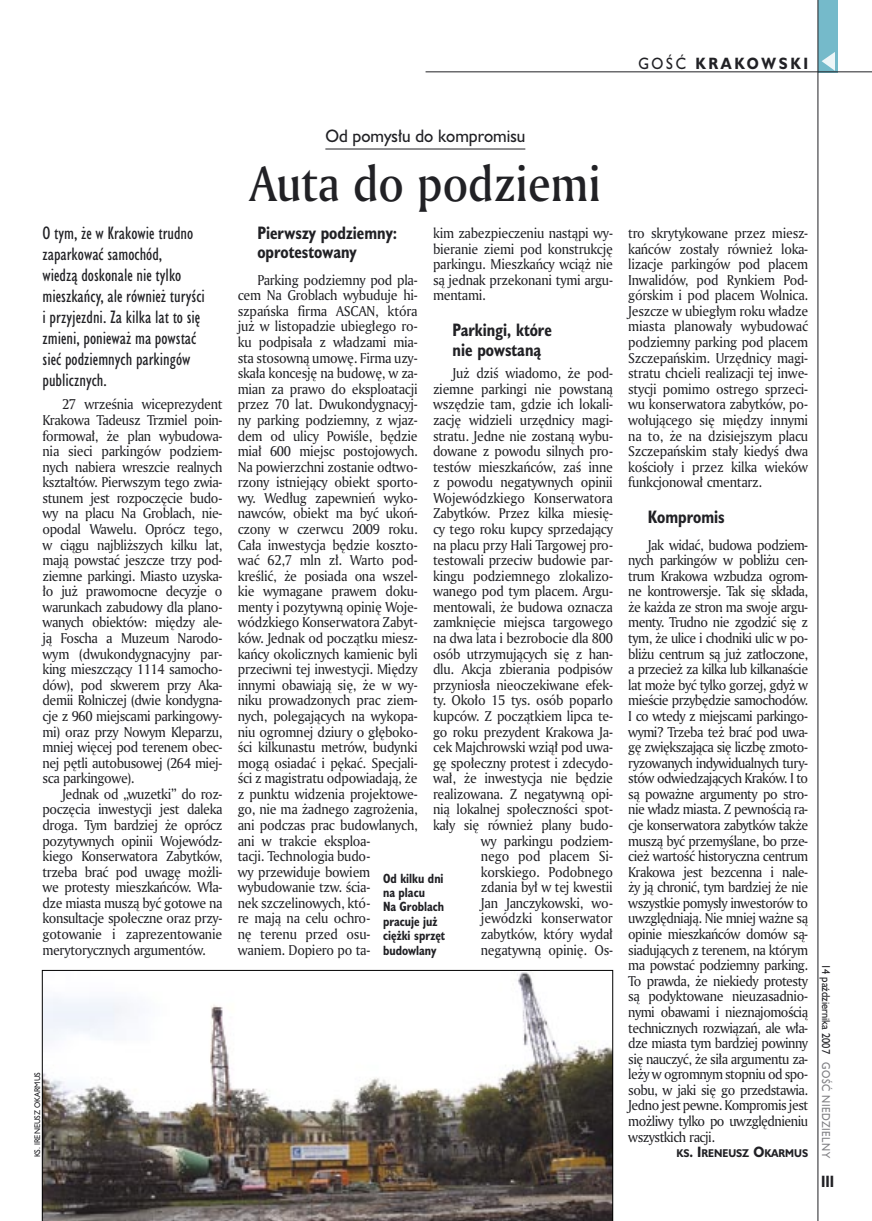
<style>
.page{position:relative;width:872px;height:1221px;background:#fff}
.page>*{position:absolute;margin:0;border:0;box-sizing:border-box;transform-origin:0 0}
._05a_tytyl_AmMd_32_pt{font:48px "Amerigo Md PL";color:#212125;scale:.9 1}
._06-4_lead_lokal_HuCn_11_pt{font:16.5px/21px "Humanst 521 Cn PL";color:#212125}
._04_srodtytul_HuCB_11_pt{font:700 16.5px/19.8px "Humanst 521 Cn PL";color:#212125;scale:.94 1}
._04-3_nadtytul_lokal{font:16.5px "Humanst 521 PL";color:#212125;scale:.94 1}
._15b_temat_prawo{font:700 15px "Humanst 521 PL";letter-spacing:.2em;color:#212125;scale:.9 1}
._17_pagina_prawa{font:700 15px "Humanst 521 Cn PL";color:#212125;scale:.94 1}
._01_body_tekst{font:13.8px/15.6px "Amerigo PL";letter-spacing:-.02em;color:#212125;text-align:justify;scale:.94 1}
._09_podpis_zdjecia_HuCnB{font:700 12.3px/14.4px "Humanst 521 Cn PL";color:#212125;scale:.94 1}
._19_data_prawa{font:10.5px "Humanst 521 PL";color:#212125;scale:.9 1}
._19a_data_prawa_GOSC{font:10.5px "Humanst 521 PL";letter-spacing:.05em;color:#7f7f83;scale:.9 1}
._01_body_tekst-2{font:700 10.35px "Humanst 521 PL";color:#212125;scale:.9 1}
._09a_autor_zdjecia_Hu_5_pt{font:7.5px "Humanst 521 PL";color:#212125;scale:.94 1}
.s1{font-weight:400}
.s2{font-size:13.8px}
</style>
<div class="page">
<div style="left:818px;top:0;width:19px;height:72px;background:#75baca"></div>
<svg style="left:821px;top:52px;width:14px;height:19px"></svg>
<hr style="left:425px;top:72px;width:447px;height:1px;background:#212125">
<hr style="left:817px;top:0;width:1px;height:1220px;background:#212125">
<hr style="left:325px;top:149px;width:200px;height:1px;background:#212125">
<svg style="left:42px;top:970px;width:571px;height:250px"></svg>
<p class="_15b_temat_prawo" style="left:638px;top:53px;width:190px"><span class="s1">GOŚĆ</span> KRAKOWSKI</p>
<p class="_06-4_lead_lokal_HuCn_11_pt" style="left:43px;top:222px;width:164px">O tym, że w Krakowie trudno zaparkować samochód,<br>wiedzą doskonale nie tylko mieszkańcy, ale również turyści i przyjezdni. Za kilka lat to się zmieni, ponieważ ma powstać sieć podziemnych parkingów publicznych.</p>
<p class="_01_body_tekst" style="left:43px;top:396px;width:193px;text-indent:20px">27 września wiceprezydent Krakowa Tadeusz Trzmiel poin&shy;formował, że plan wybudowa&shy;nia sieci parkingów podziem&shy;nych nabiera wreszcie realnych kształtów. Pierwszym tego zwia&shy;stunem jest rozpoczęcie budo&shy;wy na placu Na Groblach, nie&shy;opodal Wawelu. Oprócz tego, w ciągu najbliższych kilku lat, mają powstać jeszcze trzy pod&shy;ziemne parkingi. Miasto uzyska&shy;ło już prawomocne decyzje o warunkach zabudowy dla plano&shy;wanych obiektów: między ale&shy;ją Foscha a Muzeum Narodo&shy;wym (dwukondygnacyjny par&shy;king mieszczący 1114 samocho&shy;dów), pod skwerem przy Aka&shy;demii Rolniczej (dwie kondygna&shy;cje z 960 miejscami parkingowy&shy;mi) oraz przy Nowym Kleparzu, mniej więcej pod terenem obec&shy;nej pętli autobusowej (264 miej&shy;sca parkingowe).</p>
<p class="_01_body_tekst" style="left:43px;top:785px;width:193px;text-indent:20px">Jednak od „wuzetki” do roz&shy;poczęcia inwestycji jest daleka droga. Tym bardziej że oprócz pozytywnych opinii Wojewódz&shy;kiego Konserwatora Zabytków, trzeba brać pod uwagę możli&shy;we protesty mieszkańców. Wła&shy;dze miasta muszą być gotowe na konsultacje społeczne oraz przy&shy;gotowanie i zaprezentowanie merytorycznych argumentów.</p>
<p class="_09a_autor_zdjecia_Hu_5_pt" style="left:32px;top:1156px;width:92px;rotate:-90deg">KS. IRENEUSZ OKARMUS</p>
<p class="_04-3_nadtytul_lokal" style="left:325px;top:124px;width:214px">Od pomysłu do kompromisu</p>
<p class="_05a_tytyl_AmMd_32_pt" style="left:250px;top:151px;width:392px">Auta do podziemi</p>
<p class="_04_srodtytul_HuCB_11_pt" style="left:257px;top:222px;width:150px">Pierwszy podziemny: oprotestowany</p>
<p class="_01_body_tekst" style="left:238px;top:271px;width:193px;text-align:left;text-indent:20px">Parking podziemny pod pla&shy;cem Na Groblach wybuduje hi&shy;szpańska firma ASCAN, która już w listopadzie ubiegłego ro&shy;ku podpisała z władzami mia&shy;sta stosowną umowę. Firma uzy&shy;skała koncesję na budowę, w za&shy;mian za prawo do eksploatacji przez 70 lat. Dwukondygnacyj&shy;ny parking podziemny, z wjaz&shy;dem od ulicy Powiśle, będzie miał 600 miejsc postojowych.<br>Na powierzchni zostanie odtwo&shy;rzony istniejący obiekt sporto&shy;wy. Według zapewnień wyko&shy;nawców, obiekt ma być ukoń&shy;czony w czerwcu 2009 roku.<br>Cała inwestycja będzie koszto&shy;wać 62,7 mln zł. Warto pod&shy;kreślić, że posiada ona wszel&shy;kie wymagane prawem doku&shy;menty i pozytywną opinię Woje&shy;wódzkiego Konserwatora Zabyt&shy;ków. Jednak od początku miesz&shy;kańcy okolicznych kamienic byli przeciwni tej inwestycji. Między innymi obawiają się, że w wy&shy;niku prowadzonych prac ziem&shy;nych, polegających na wykopa&shy;niu ogromnej dziury o głęboko&shy;ści kilkunastu metrów, budynki mogą osiadać i pękać. Specjali&shy;ści z magistratu odpowiadają, że z punktu widzenia projektowe&shy;go, nie ma żadnego zagrożenia, ani podczas prac budowlanych, ani w trakcie eksploa-<br>tacji. Technologia budo-<br>wy przewiduje bowiem wybudowanie tzw. ścia-<br>nek szczelinowych, któ-<br>re mają na celu ochro-<br>nę terenu przed osu&shy;waniem. Dopiero po ta-</p>
<p class="_01_body_tekst" style="left:433px;top:225px;width:193px">kim zabezpieczeniu nastąpi wy&shy;bieranie ziemi pod konstrukcję parkingu. Mieszkańcy wciąż nie są jednak przekonani tymi argu&shy;mentami.</p>
<p class="_04_srodtytul_HuCB_11_pt" style="left:452px;top:320px;width:107px">Parkingi, które nie powstaną</p>
<p class="_01_body_tekst" style="left:433px;top:365px;width:193px;text-align:right">Już dziś wiadomo, że pod&shy;ziemne parkingi nie powstaną wszędzie tam, gdzie ich lokali&shy;zację widzieli urzędnicy magi&shy;stratu. Jedne nie zostaną wybu&shy;dowane z powodu silnych pro&shy;testów mieszkańców, zaś inne z powodu negatywnych opinii<br>Wojewódzkiego Konserwatora<br>Zabytków. Przez kilka miesię&shy;cy tego roku kupcy sprzedający na placu przy Hali Targowej pro&shy;testowali przeciw budowie par&shy;kingu podziemnego zlokalizo&shy;wanego pod tym placem. Argu&shy;mentowali, że budowa oznacza zamknięcie miejsca targowego na dwa lata i bezrobocie dla 800 osób utrzymujących się z han&shy;dlu. Akcja zbierania podpisów przyniosła nieoczekiwane efek&shy;ty. Około 15 tys. osób poparło kupców. Z początkiem lipca te&shy;go roku prezydent Krakowa Ja&shy;cek Majchrowski wziął pod uwa&shy;gę społeczny protest i zdecydo&shy;wał, że inwestycja nie będzie realizowana. Z negatywną opi&shy;nią lokalnej społeczności spot&shy;kały się również plany budo&shy;wy parkingu podziem-<br>nego pod placem Si&shy;korskiego. Podobnego<br>zdania był w tej kwestii<br>Jan Janczykowski, wo&shy;jewódzki konserwator zabytków, który wydał negatywną opinię. Os-</p>
<p class="_09_podpis_zdjecia_HuCnB" style="left:383px;top:870px;width:68px">Od kilku dni na placu<br>Na Groblach pracuje już ciężki sprzęt budowlany</p>
<p class="_01_body_tekst" style="left:628px;top:225px;width:193px">tro skrytykowane przez miesz&shy;kańców zostały również loka&shy;lizacje parkingów pod placem Inwalidów, pod Rynkiem Pod&shy;górskim i pod placem Wolnica.<br>Jeszcze w ubiegłym roku władze miasta planowały wybudować podziemny parking pod placem Szczepańskim. Urzędnicy magi&shy;stratu chcieli realizacji tej inwe&shy;stycji pomimo ostrego sprzeci&shy;wu konserwatora zabytków, po&shy;wołującego się między innymi na to, że na dzisiejszym placu Szczepańskim stały kiedyś dwa kościoły i przez kilka wieków funkcjonował cmentarz.</p>
<p class="_04_srodtytul_HuCB_11_pt" style="left:648px;top:506px;width:83px">Kompromis</p>
<p class="_01_body_tekst" style="left:628px;top:536px;width:193px;text-indent:20px">Jak widać, budowa podziem&shy;nych parkingów w pobliżu cen&shy;trum Krakowa wzbudza ogrom&shy;ne kontrowersje. Tak się składa, że każda ze stron ma swoje argu&shy;menty. Trudno nie zgodzić się z tym, że ulice i chodniki ulic w po&shy;bliżu centrum są już zatłoczone, a przecież za kilka lub kilkanaście lat może być tylko gorzej, gdyż w mieście przybędzie samochodów.<br>I co wtedy z miejscami parkingo&shy;wymi? Trzeba też brać pod uwa&shy;gę zwiększająca się liczbę zmoto&shy;ryzowanych indywidualnych tury&shy;stów odwiedzających Kraków. I to są poważne argumenty po stro&shy;nie władz miasta. Z pewnością ra&shy;cje konserwatora zabytków także muszą być przemyślane, bo prze&shy;cież wartość historyczna centrum Krakowa jest bezcenna i nale&shy;ży ją chronić, tym bardziej że nie wszystkie pomysły inwestorów to uwzględniają. Nie mniej ważne są opinie mieszkańców domów są&shy;siadujących z terenem, na którym ma powstać podziemny parking.<br>To prawda, że niekiedy protesty są podyktowane nieuzasadnio&shy;nymi obawami i nieznajomością technicznych rozwiązań, ale wła&shy;dze miasta tym bardziej powinny się nauczyć, że siła argumentu za&shy;leży w ogromnym stopniu od spo&shy;sobu, w jaki się go przedstawia.<br>Jedno jest pewne. Kompromis jest możliwy tylko po uwzględnieniu wszystkich racji.</p>
<p class="_01_body_tekst-2" style="left:676px;top:1146px;width:148px">KS<span class="s2">. I</span>RENEUSZ <span class="s2">O</span>KARMUS</p>
<p class="_19_data_prawa" style="left:833px;top:964px;width:101px;rotate:90deg">14 października 2007</p>
<p class="_19a_data_prawa_GOSC" style="left:833px;top:1062px;width:108px;rotate:90deg">GOŚĆ NIEDZIELNY</p>
<p class="_17_pagina_prawa" style="left:821px;top:1171px;width:15px">III</p>
</div>
